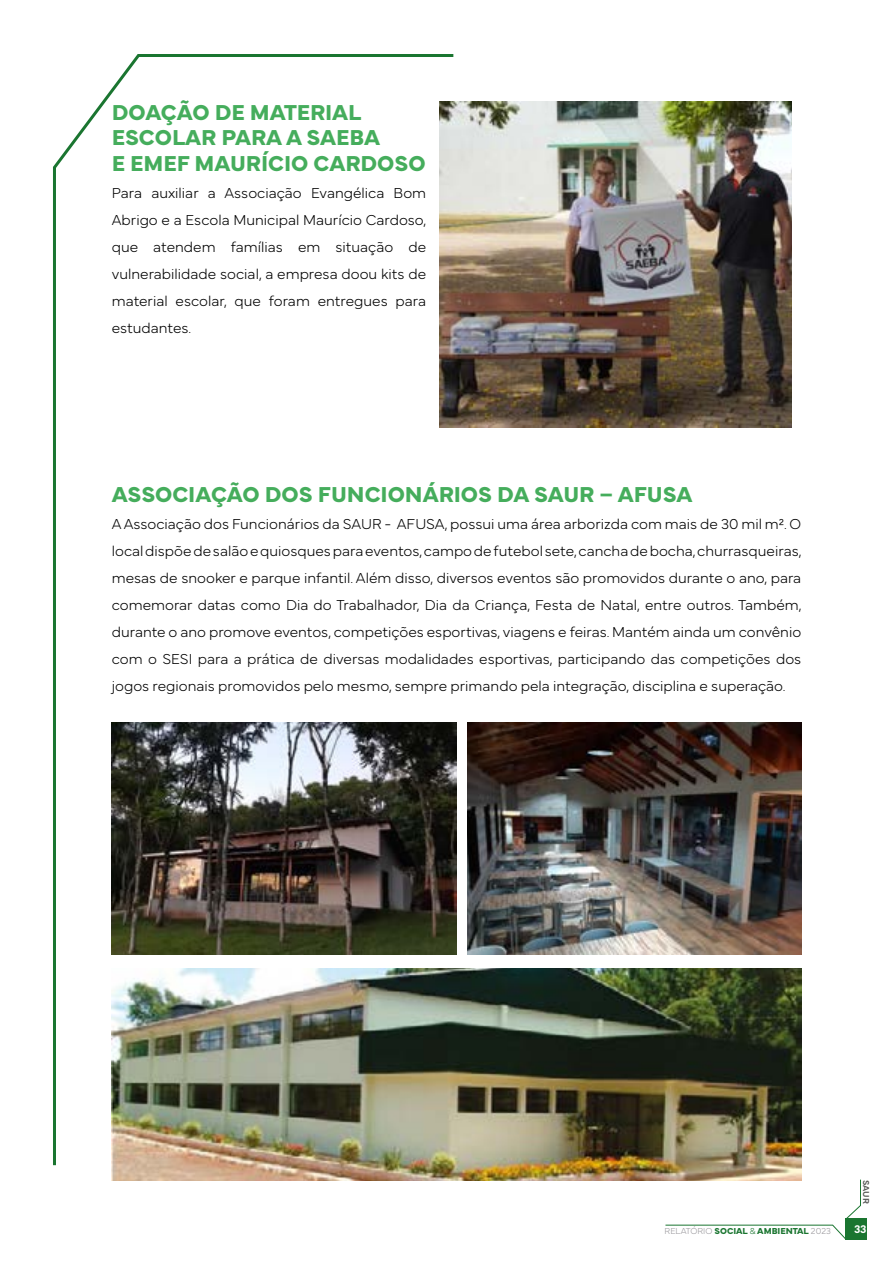
<style>
.page{position:relative;width:893px;height:1263px;background:#fff}
.page>*{position:absolute;margin:0;border:0;box-sizing:border-box;transform-origin:0 0}
.t1{font:700 22.5px/25.5px "Mundial";color:#45ad5c}
.t2{font:100 15px/27px "Mundial";color:#000;text-align:justify}
.t3{font:900 10.5px "Lato";color:#fff}
.t4{font:700 9px "Mundial";color:#1a7530}
.t5{font:600 9px "Mundial";color:#575756}
.s1{font-weight:100;color:#98969b}
.s2{font-weight:100}
</style>
<div class="page">
<img style="left:456px;top:102px;width:336px;height:325px">
<img style="left:112px;top:968px;width:689px;height:212px">
<img style="left:468px;top:723px;width:333px;height:232px">
<img style="left:53px;top:54px;width:403px;height:1114px">
<div style="left:846px;top:1218px;width:21px;height:22px;background:#1a7530"></div>
<svg style="left:665px;top:1179px;width:196px;height:61px"></svg>
<h1 class="t1" style="left:112px;top:97px;width:315px">DOAÇÃO DE MATERIAL<br>ESCOLAR PARA A SAEBA<br>E EMEF MAURÍCIO CARDOSO</h1>
<p class="t2" style="left:112px;top:178px;width:316px">Para auxiliar a Associação Evangélica Bom Abrigo e a Escola Municipal Maurício Cardoso, que atendem famílias em situação de vulnerabilidade social, a empresa doou kits de material escolar, que foram entregues para estudantes.</p>
<h1 class="t1" style="left:112px;top:479px;width:582px">ASSOCIAÇÃO DOS FUNCIONÁRIOS DA SAUR – AFUSA</h1>
<p class="t2" style="left:112px;top:509px;width:691px">A Associação dos Funcionários da SAUR - AFUSA, possui uma área arborizda com mais de 30 mil m². O local dispõe de salão e quiosques para eventos, campo de futebol sete, cancha de bocha, churrasqueiras, mesas de snooker e parque infantil. Além disso, diversos eventos são promovidos durante o ano, para comemorar datas como Dia do Trabalhador, Dia da Criança, Festa de Natal, entre outros. Também, durante o ano promove eventos, competições esportivas, viagens e feiras. Mantém ainda um convênio com o SESI para a prática de diversas modalidades esportivas, participando das competições dos jogos regionais promovidos pelo mesmo, sempre primando pela integração, disciplina e superação.</p>
<p class="t4" style="left:665px;top:1224px;width:168px"><span class="s1">RELATÓRIO</span> SOCIAL <span class="s2">&amp;</span> AMBIENTAL <span class="s1">2023</span></p>
<p class="t5" style="left:873px;top:1180px;width:25px;rotate:90deg">SAUR</p>
<p class="t3" style="left:854px;top:1223px;width:14px">33</p>
</div>
